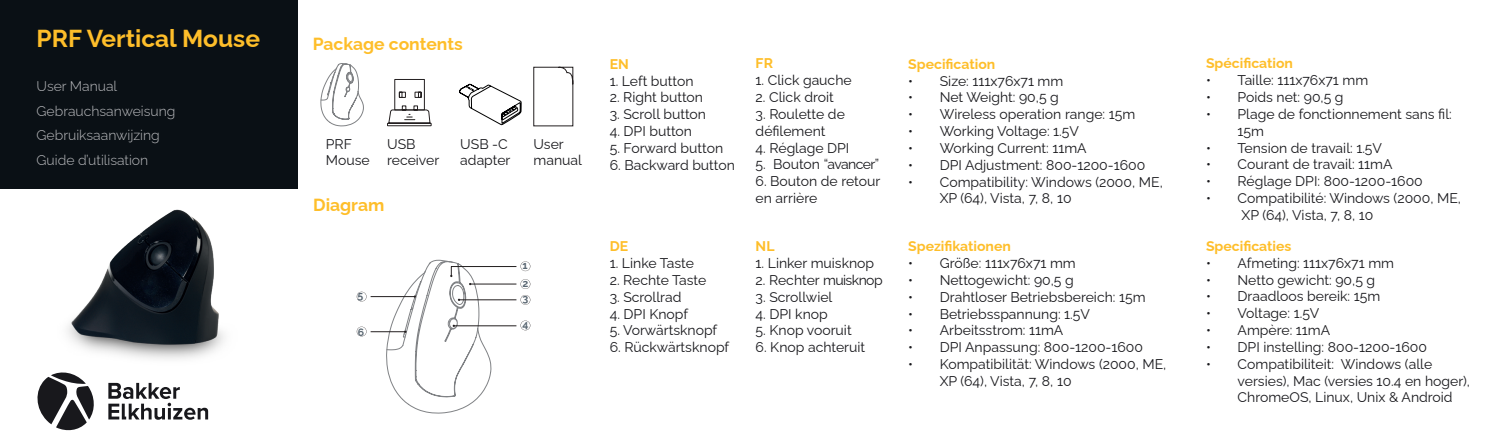
<style>
.page{position:relative;width:1489px;height:447px;background:#fff}
.page>*{position:absolute;margin:0;border:0;box-sizing:border-box;transform-origin:0 0}
.t1{font:700 24.5px "Raleway";color:#febe2a}
.t2{font:700 17.5px "Raleway";color:#febe2a}
.t3{font:14px/16.8px "Raleway";color:#18181c}
.t4{font:300 14px/24.5px "Raleway";color:#bcbdc0}
.t5{font:700 14px "Raleway";color:#febe2a}
.t6{font:14px "Raleway";letter-spacing:-.04em;color:#18181c}
.t7{font:700 10.5px/17.8px "Raleway";color:#5a6772}
</style>
<div class="page">
<div style="left:0;top:0;width:298px;height:189px;background:#0a1015"></div>
<img style="left:67px;top:209px;width:157px;height:150px">
<svg style="left:387px;top:79px;width:44px;height:47px"></svg>
<svg style="left:533px;top:67px;width:40px;height:59px"></svg>
<hr style="left:454px;top:325px;width:62px;height:1px;background:#231f20">
<hr style="left:470px;top:283px;width:46px;height:1px;background:#231f20">
<hr style="left:451px;top:266px;width:65px;height:1px;background:#231f20">
<svg style="left:520px;top:320px;width:10px;height:10px"></svg>
<svg style="left:520px;top:295px;width:10px;height:9px"></svg>
<svg style="left:520px;top:279px;width:10px;height:10px"></svg>
<svg style="left:520px;top:261px;width:10px;height:10px"></svg>
<hr style="left:459px;top:299px;width:57px;height:1px;background:#231f20">
<hr style="left:370px;top:296px;width:45px;height:1px;background:#231f20">
<hr style="left:370px;top:331px;width:35px;height:1px;background:#231f20">
<svg style="left:386px;top:259px;width:105px;height:154px"></svg>
<svg style="left:357px;top:291px;width:9px;height:10px"></svg>
<svg style="left:357px;top:326px;width:9px;height:10px"></svg>
<svg style="left:321px;top:63px;width:42px;height:63px"></svg>
<svg style="left:459px;top:83px;width:62px;height:42px"></svg>
<svg style="left:37px;top:372px;width:57px;height:59px"></svg>
<svg style="left:108px;top:382px;width:100px;height:37px"></svg>
<h1 class="t1" style="left:37px;top:19px;width:225px">PRF Vertical Mouse</h1>
<p class="t4" style="left:37px;top:72px;width:140px">User Manual<br>Gebrauchsanweisung<br>Gebruiksaanwijzing<br>Guide d’utilisation</p>
<p class="t2" style="left:313px;top:30px;width:152px">Package contents</p>
<p class="t3" style="left:326px;top:133px;width:45px">PRF<br>Mouse</p>
<p class="t3" style="left:387px;top:133px;width:54px">USB receiver</p>
<p class="t3" style="left:533px;top:133px;width:50px">User manual</p>
<p class="t3" style="left:460px;top:133px;width:52px">USB -C adapter</p>
<p class="t2" style="left:313px;top:191px;width:73px">Diagram</p>
<p class="t7" style="left:357px;top:285px;width:7px">5</p>
<p class="t7" style="left:358px;top:322px;width:8px">6</p>
<p class="t7" style="left:522px;top:255px;width:7px">1<br>2</p>
<p class="t7" style="left:522px;top:288px;width:7px">3</p>
<p class="t7" style="left:522px;top:314px;width:7px">4</p>
<p class="t5" style="left:609px;top:53px;width:21px">EN</p>
<p class="t3" style="left:609px;top:71px;width:85px">1. Left button</p>
<p class="t3" style="left:609px;top:87px;width:95px">2. Right button</p>
<p class="t3" style="left:609px;top:104px;width:98px">3. Scroll button</p>
<p class="t3" style="left:609px;top:121px;width:84px">4. DPI button</p>
<p class="t3" style="left:609px;top:138px;width:115px">5. Forward button</p>
<p class="t3" style="left:609px;top:155px;width:127px">6. Backward button</p>
<p class="t5" style="left:609px;top:235px;width:20px">DE</p>
<p class="t3" style="left:609px;top:253px;width:86px">1. Linke Taste</p>
<p class="t3" style="left:609px;top:270px;width:98px">2. Rechte Taste</p>
<p class="t3" style="left:609px;top:286px;width:73px">3. Scrollrad</p>
<p class="t3" style="left:609px;top:303px;width:80px">4. DPI Knopf</p>
<p class="t3" style="left:609px;top:320px;width:109px">5. Vorwärtsknopf</p>
<p class="t3" style="left:609px;top:337px;width:121px">6. Rückwärtsknopf</p>
<p class="t5" style="left:755px;top:52px;width:19px">FR</p>
<p class="t3" style="left:755px;top:70px;width:98px">1. Click gauche</p>
<p class="t3" style="left:755px;top:87px;width:80px">2. Click droit</p>
<p class="t3" style="left:755px;top:104px;width:91px">3. Roulette de défilement</p>
<p class="t3" style="left:755px;top:137px;width:95px">4. Réglage DPI</p>
<p class="t6" style="left:755px;top:153px;width:125px">5. Bouton “avancer”</p>
<p class="t3" style="left:755px;top:171px;width:126px">6. Bouton de retour en arrière</p>
<p class="t5" style="left:755px;top:235px;width:20px">NL</p>
<p class="t3" style="left:755px;top:253px;width:120px">1. Linker muisknop</p>
<p class="t6" style="left:755px;top:268px;width:128px">2. Rechter muisknop</p>
<p class="t3" style="left:755px;top:286px;width:78px">3. Scrollwiel</p>
<p class="t3" style="left:755px;top:303px;width:74px">4. DPI knop</p>
<p class="t3" style="left:755px;top:320px;width:98px">5. Knop vooruit</p>
<p class="t3" style="left:755px;top:337px;width:111px">6. Knop achteruit</p>
<p class="t5" style="left:908px;top:53px;width:88px">Specification</p>
<p class="t3" style="left:908px;top:71px;width:157px">• Size: 111x76x71 mm</p>
<p class="t3" style="left:908px;top:87px;width:152px">• Net Weight: 90,5 g</p>
<p class="t3" style="left:908px;top:104px;width:228px">• Wireless operation range: 15m</p>
<p class="t3" style="left:908px;top:121px;width:172px">• Working Voltage: 1.5V</p>
<p class="t3" style="left:908px;top:138px;width:180px">• Working Current: 11mA</p>
<p class="t3" style="left:908px;top:155px;width:238px">• DPI Adjustment: 800-1200-1600</p>
<p class="t3" style="left:939px;top:171px;width:224px;text-indent:-32px">• Compatibility: Windows (2000, ME,<br>XP (64), Vista, 7, 8, 10</p>
<p class="t5" style="left:908px;top:235px;width:104px">Spezifikationen</p>
<p class="t3" style="left:908px;top:253px;width:169px">• Größe: 111x76x71 mm</p>
<p class="t3" style="left:908px;top:270px;width:167px">• Nettogewicht: 90,5 g</p>
<p class="t3" style="left:908px;top:286px;width:239px">• Drahtloser Betriebsbereich: 15m</p>
<p class="t3" style="left:908px;top:303px;width:183px">• Betriebsspannung: 1.5V</p>
<p class="t3" style="left:908px;top:320px;width:157px">• Arbeitsstrom: 11mA</p>
<p class="t3" style="left:908px;top:337px;width:236px">• DPI Anpassung: 800-1200-1600</p>
<p class="t3" style="left:939px;top:354px;width:228px;text-indent:-32px">• Kompatibilität: Windows (2000, ME,<br>XP (64), Vista, 7, 8, 10</p>
<p class="t5" style="left:1205px;top:52px;width:88px">Spécification</p>
<p class="t3" style="left:1205px;top:70px;width:164px">• Taille: 111x76x71 mm</p>
<p class="t3" style="left:1205px;top:87px;width:139px">• Poids net: 90,5 g</p>
<p class="t3" style="left:1237px;top:104px;width:216px;text-indent:-32px">• Plage de fonctionnement sans fil:<br>15m</p>
<p class="t3" style="left:1205px;top:137px;width:177px">• Tension de travail: 1.5V</p>
<p class="t3" style="left:1205px;top:154px;width:188px">• Courant de travail: 11mA</p>
<p class="t3" style="left:1205px;top:171px;width:218px">• Réglage DPI: 800-1200-1600</p>
<p class="t3" style="left:1241px;top:188px;width:221px;text-indent:-36px">• Compatibilité: Windows (2000, ME,<br>XP (64), Vista, 7, 8, 10</p>
<p class="t5" style="left:1205px;top:235px;width:87px">Specificaties</p>
<p class="t3" style="left:1205px;top:253px;width:189px">• Afmeting: 111x76x71 mm</p>
<p class="t3" style="left:1205px;top:269px;width:171px">• Netto gewicht: 90,5 g</p>
<p class="t3" style="left:1205px;top:286px;width:176px">• Draadloos bereik: 15m</p>
<p class="t3" style="left:1205px;top:303px;width:115px">• Voltage: 1.5V</p>
<p class="t3" style="left:1205px;top:320px;width:126px">• Ampère: 11mA</p>
<p class="t3" style="left:1205px;top:337px;width:222px">• DPI instelling: 800-1200-1600</p>
<p class="t3" style="left:1237px;top:353px;width:234px;text-indent:-32px">• Compatibiliteit: Windows (alle versies), Mac (versies 10.4 en hoger),<br>ChromeOS, Linux, Unix &amp; Android</p>
</div>
